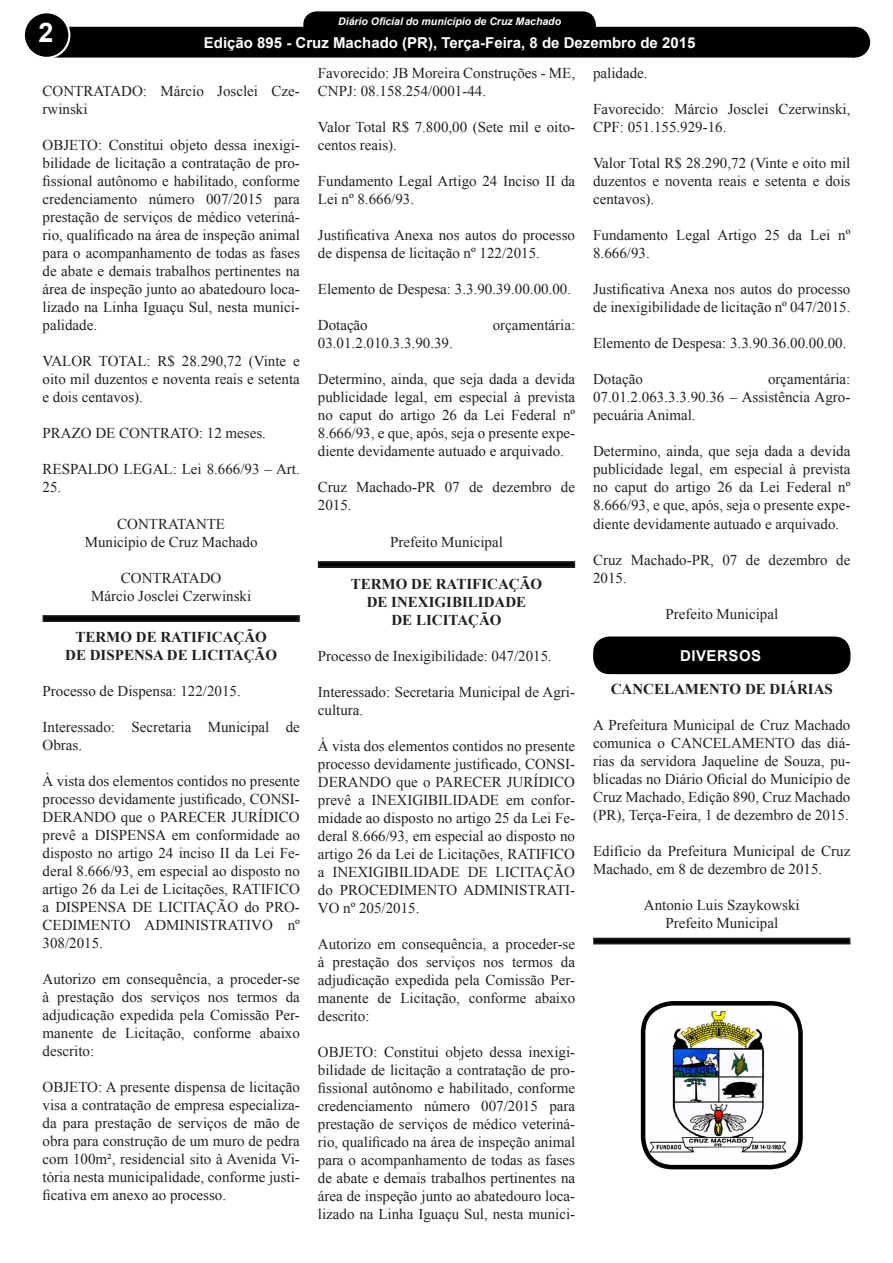
<style>
.page{position:relative;width:893px;height:1263px;background:#fff}
.page>*{position:absolute;margin:0;border:0;box-sizing:border-box;transform-origin:0 0}
.t1{font:700 27px "Arial";color:#fff}
.t2{font:15px/18px "Times New Roman";color:#231f20}
.t3{font:700 15px "Times New Roman";color:#231f20}
.t4{font:700 15px "Arial";color:#fff}
.t5{font:700 15px "Arial";letter-spacing:.035em;color:#fff}
.t6{font:italic 700 10.5px "Arial";color:#fff}
</style>
<div class="page">
<div style="left:305px;top:13px;width:289px;height:28px;background:#000;border-radius:12px"></div>
<div style="left:303px;top:11px;width:293px;height:31px;border:3px solid #000;border-radius:12px"></div>
<div style="left:39px;top:27px;width:815px;height:31px;background:#000;border:2px solid #000"></div>
<div style="left:24px;top:12px;width:45px;height:46px;background:#000;border-radius:50%"></div>
<div style="left:23px;top:11px;width:47px;height:48px;border:2px solid #fff;border-radius:50%"></div>
<div style="left:840px;top:28px;width:29px;height:29px;background:#000;border-radius:50%"></div>
<div style="left:839px;top:27px;width:31px;height:31px;border:2px solid #000;border-radius:50%"></div>
<svg style="left:42px;top:615px;width:258px;height:7px;background:#131112"></svg>
<svg style="left:317px;top:561px;width:259px;height:7px;background:#141212"></svg>
<div style="left:593px;top:636px;width:257px;height:38px;background:#000;border-radius:16px"></div>
<svg style="left:593px;top:937px;width:258px;height:8px;background:#333232"></svg>
<img style="left:646px;top:1009px;width:154px;height:152px">
<div style="left:641px;top:1001px;width:162px;height:168px;border:4px solid #000;border-radius:30px"></div>
<p class="t6" style="left:338px;top:15px;width:224px">Diário Oficial do município de Cruz Machado</p>
<p class="t4" style="left:204px;top:32px;width:493px">Edição 895 - Cruz Machado (PR), Terça-Feira, 8 de Dezembro de 2015</p>
<p class="t2" style="left:43px;top:82px;width:259px">CONTRATADO: Márcio Josclei Cze&shy;rwinski</p>
<p class="t2" style="left:43px;top:136px;width:259px;text-align:justify">OBJETO: Constitui objeto dessa inexigi&shy;bilidade de licitação a contratação de pro&shy;fissional autônomo e habilitado, conforme credenciamento número 007/2015 para prestação de serviços de médico veteriná&shy;rio, qualificado na área de inspeção animal para o acompanhamento de todas as fases de abate e demais trabalhos pertinentes na área de inspeção junto ao abatedouro loca&shy;lizado na Linha Iguaçu Sul, nesta munici&shy;palidade.</p>
<p class="t2" style="left:43px;top:352px;width:259px;text-align:justify">VALOR TOTAL: R$ 28.290,72 (Vinte e oito mil duzentos e noventa reais e setenta e dois centavos).</p>
<p class="t2" style="left:43px;top:424px;width:225px">PRAZO DE CONTRATO: 12 meses.</p>
<p class="t2" style="left:43px;top:460px;width:259px">RESPALDO LEGAL: Lei 8.666/93 – Art.<br>25.</p>
<p class="t2" style="left:117px;top:514px;width:109px">CONTRATANTE</p>
<p class="t2" style="left:85px;top:532px;width:174px">Município de Cruz Machado</p>
<p class="t2" style="left:121px;top:568px;width:102px">CONTRATADO</p>
<p class="t2" style="left:91px;top:586px;width:161px">Márcio Josclei Czerwinski</p>
<p class="t3" style="left:75px;top:626px;width:193px">TERMO DE RATIFICAÇÃO</p>
<p class="t3" style="left:65px;top:644px;width:213px">DE DISPENSA DE LICITAÇÃO</p>
<p class="t2" style="left:43px;top:681px;width:200px">Processo de Dispensa: 122/2015.</p>
<p class="t2" style="left:43px;top:717px;width:259px">Interessado: Secretaria Municipal de<br>Obras.</p>
<p class="t2" style="left:43px;top:771px;width:259px;text-align:justify">À vista dos elementos contidos no presente processo devidamente justificado, CONSI-DERANDO que o PARECER JURÍDICO prevê a DISPENSA em conformidade ao disposto no artigo 24 inciso II da Lei Fe&shy;deral 8.666/93, em especial ao disposto no artigo 26 da Lei de Licitações, RATIFICO a DISPENSA DE LICITAÇÃO do PRO-CEDIMENTO ADMINISTRATIVO nº 308/2015.</p>
<p class="t2" style="left:43px;top:969px;width:259px;text-align:justify">Autorizo em consequência, a proceder-se à prestação dos serviços nos termos da adjudicação expedida pela Comissão Per&shy;manente de Licitação, conforme abaixo descrito:</p>
<p class="t2" style="left:43px;top:1077px;width:259px;text-align:justify">OBJETO: A presente dispensa de licitação visa a contratação de empresa especializa&shy;da para prestação de serviços de mão de obra para construção de um muro de pedra com 100m², residencial sito à Avenida Vi&shy;tória nesta municipalidade, conforme justi&shy;ficativa em anexo ao processo.</p>
<p class="t1" style="left:38px;top:14px;width:17px">2</p>
<p class="t2" style="left:318px;top:64px;width:259px">Favorecido: JB Moreira Construções - ME,<br>CNPJ: 08.158.254/0001-44.</p>
<p class="t2" style="left:318px;top:118px;width:259px">Valor Total R$ 7.800,00 (Sete mil e oito&shy;centos reais).</p>
<p class="t2" style="left:318px;top:172px;width:259px">Fundamento Legal Artigo 24 Inciso II da<br>Lei nº 8.666/93.</p>
<p class="t2" style="left:318px;top:226px;width:259px">Justificativa Anexa nos autos do processo de dispensa de licitação nº 122/2015.</p>
<p class="t2" style="left:318px;top:280px;width:255px">Elemento de Despesa: 3.3.90.39.00.00.00.</p>
<p class="t2" style="left:318px;top:316px;width:51px">Dotação</p>
<p class="t2" style="left:493px;top:316px;width:84px">orçamentária:</p>
<p class="t2" style="left:318px;top:334px;width:136px">03.01.2.010.3.3.90.39.</p>
<p class="t2" style="left:318px;top:370px;width:259px;text-align:justify">Determino, ainda, que seja dada a devida publicidade legal, em especial à prevista no caput do artigo 26 da Lei Federal nº 8.666/93, e que, após, seja o presente expe&shy;diente devidamente autuado e arquivado.</p>
<p class="t2" style="left:318px;top:478px;width:259px">Cruz Machado-PR 07 de dezembro de<br>2015.</p>
<p class="t2" style="left:390px;top:532px;width:114px">Prefeito Municipal</p>
<p class="t3" style="left:351px;top:573px;width:193px">TERMO DE RATIFICAÇÃO</p>
<p class="t3" style="left:367px;top:591px;width:161px">DE INEXIGIBILIDADE</p>
<p class="t3" style="left:391px;top:609px;width:112px">DE LICITAÇÃO</p>
<p class="t2" style="left:318px;top:646px;width:236px">Processo de Inexigibilidade: 047/2015.</p>
<p class="t2" style="left:318px;top:682px;width:259px">Interessado: Secretaria Municipal de Agri&shy;cultura.</p>
<p class="t2" style="left:318px;top:736px;width:259px;text-align:justify">À vista dos elementos contidos no presente processo devidamente justificado, CONSI-DERANDO que o PARECER JURÍDICO prevê a INEXIGIBILIDADE em confor&shy;midade ao disposto no artigo 25 da Lei Fe&shy;deral 8.666/93, em especial ao disposto no artigo 26 da Lei de Licitações, RATIFICO a INEXIGIBILIDADE DE LICITAÇÃO do PROCEDIMENTO ADMINISTRATI-VO nº 205/2015.</p>
<p class="t2" style="left:318px;top:934px;width:259px;text-align:justify">Autorizo em consequência, a proceder-se à prestação dos serviços nos termos da adjudicação expedida pela Comissão Per&shy;manente de Licitação, conforme abaixo descrito:</p>
<p class="t2" style="left:318px;top:1042px;width:259px;text-align:justify">OBJETO: Constitui objeto dessa inexigi&shy;bilidade de licitação a contratação de pro&shy;fissional autônomo e habilitado, conforme credenciamento número 007/2015 para prestação de serviços de médico veteriná&shy;rio, qualificado na área de inspeção animal para o acompanhamento de todas as fases de abate e demais trabalhos pertinentes na área de inspeção junto ao abatedouro loca&shy;lizado na Linha Iguaçu Sul, nesta munici-</p>
<p class="t2" style="left:593px;top:64px;width:56px">palidade.</p>
<p class="t2" style="left:593px;top:100px;width:259px">Favorecido: Márcio Josclei Czerwinski,<br>CPF: 051.155.929-16.</p>
<p class="t2" style="left:593px;top:154px;width:259px;text-align:justify">Valor Total R$ 28.290,72 (Vinte e oito mil duzentos e noventa reais e setenta e dois centavos).</p>
<p class="t2" style="left:593px;top:226px;width:259px">Fundamento Legal Artigo 25 da Lei nº<br>8.666/93.</p>
<p class="t2" style="left:593px;top:280px;width:259px">Justificativa Anexa nos autos do processo de inexigibilidade de licitação nº 047/2015.</p>
<p class="t2" style="left:593px;top:334px;width:255px">Elemento de Despesa: 3.3.90.36.00.00.00.</p>
<p class="t2" style="left:593px;top:370px;width:51px">Dotação</p>
<p class="t2" style="left:593px;top:370px;width:259px;text-align:justify;text-indent:175px">orçamentária:<br>07.01.2.063.3.3.90.36 – Assistência Agro&shy;pecuária Animal.</p>
<p class="t2" style="left:593px;top:442px;width:259px;text-align:justify">Determino, ainda, que seja dada a devida publicidade legal, em especial à prevista no caput do artigo 26 da Lei Federal nº 8.666/93, e que, após, seja o presente expe&shy;diente devidamente autuado e arquivado.</p>
<p class="t2" style="left:593px;top:550px;width:259px">Cruz Machado-PR, 07 de dezembro de<br>2015.</p>
<p class="t2" style="left:665px;top:604px;width:114px">Prefeito Municipal</p>
<p class="t5" style="left:680px;top:645px;width:83px">DIVERSOS</p>
<p class="t3" style="left:611px;top:678px;width:224px">CANCELAMENTO DE DIÁRIAS</p>
<p class="t2" style="left:593px;top:715px;width:259px;text-align:justify">A Prefeitura Municipal de Cruz Machado comunica o CANCELAMENTO das diá&shy;rias da servidora Jaqueline de Souza, pu&shy;blicadas no Diário Oficial do Município de Cruz Machado, Edição 890, Cruz Machado (PR), Terça-Feira, 1 de dezembro de 2015.</p>
<p class="t2" style="left:593px;top:841px;width:259px">Edifício da Prefeitura Municipal de Cruz<br>Machado, em 8 de dezembro de 2015.</p>
<p class="t2" style="left:644px;top:895px;width:157px">Antonio Luis Szaykowski</p>
<p class="t2" style="left:665px;top:913px;width:114px">Prefeito Municipal</p>
</div>
